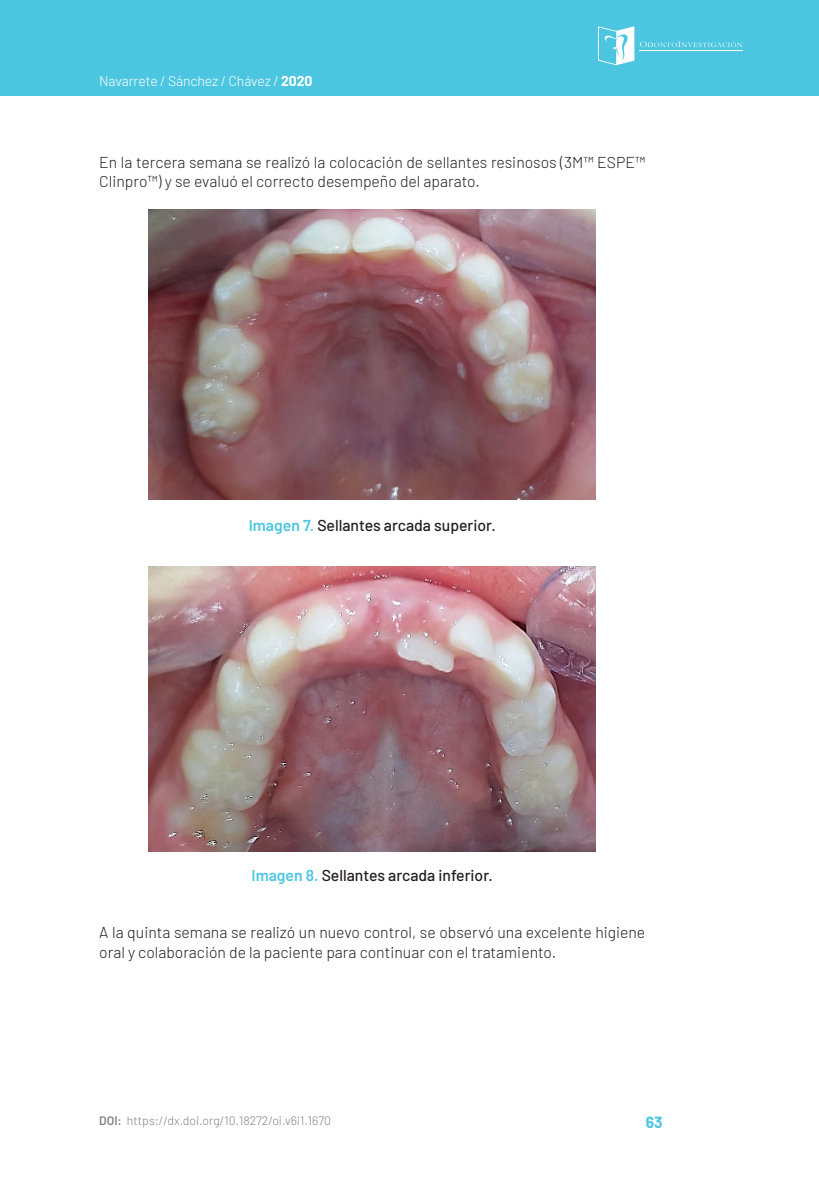
<style>
.page{position:relative;width:819px;height:1191px;background:#fff}
.page>*{position:absolute;margin:0;border:0;box-sizing:border-box;transform-origin:0 0}
.texto{font:300 15.75px/19.2px "Barlow";color:#231f20}
.pie{font:500 15.75px "Barlow";color:#231f20}
.t1{font:700 15.75px "Barlow";color:#4cc6e0}
.t2{font:300 14px "Barlow";letter-spacing:-.01em;color:#fff}
.t3{font:300 12.25px "Barlow";color:#808285}
.s1{font-weight:700}
.s2{font-weight:600;color:#4cc6e0}
.s3{font-weight:600}
</style>
<div class="page">
<div style="left:0;top:0;width:819px;height:96px;background:#4cc6e0"></div>
<svg style="left:640px;top:41px;width:102px;height:6px"></svg>
<hr style="left:639px;top:50px;width:104px;height:1px;background:#fff">
<svg style="left:598px;top:26px;width:36px;height:39px"></svg>
<img style="left:149px;top:210px;width:446px;height:290px">
<img style="left:149px;top:566px;width:446px;height:286px">
<p class="t2" style="left:99px;top:71px;width:215px">Navarrete / Sánchez / Chávez / <span class="s1">2020</span></p>
<p class="texto" style="left:99px;top:152px;width:547px">En la tercera semana se realizó la colocación de sellantes resinosos (3M™ ESPE™<br>Clinpro™) y se evaluó el correcto desempeño del aparato.</p>
<p class="pie" style="left:249px;top:514px;width:248px"><span class="s2">Imagen 7.</span> Sellantes arcada superior.</p>
<p class="pie" style="left:251px;top:864px;width:243px"><span class="s2">Imagen 8.</span> Sellantes arcada inferior.</p>
<p class="texto" style="left:99px;top:922px;width:547px">A la quinta semana se realizó un nuevo control, se observó una excelente higiene oral y colaboración de la paciente para continuar con el tratamiento.</p>
<p class="t3" style="left:99px;top:1111px;width:233px"><span class="s3">DOI:</span> https://dx.doi.org/10.18272/oi.v6i1.1670</p>
<p class="t1" style="left:645px;top:1110px;width:18px">63</p>
</div>
